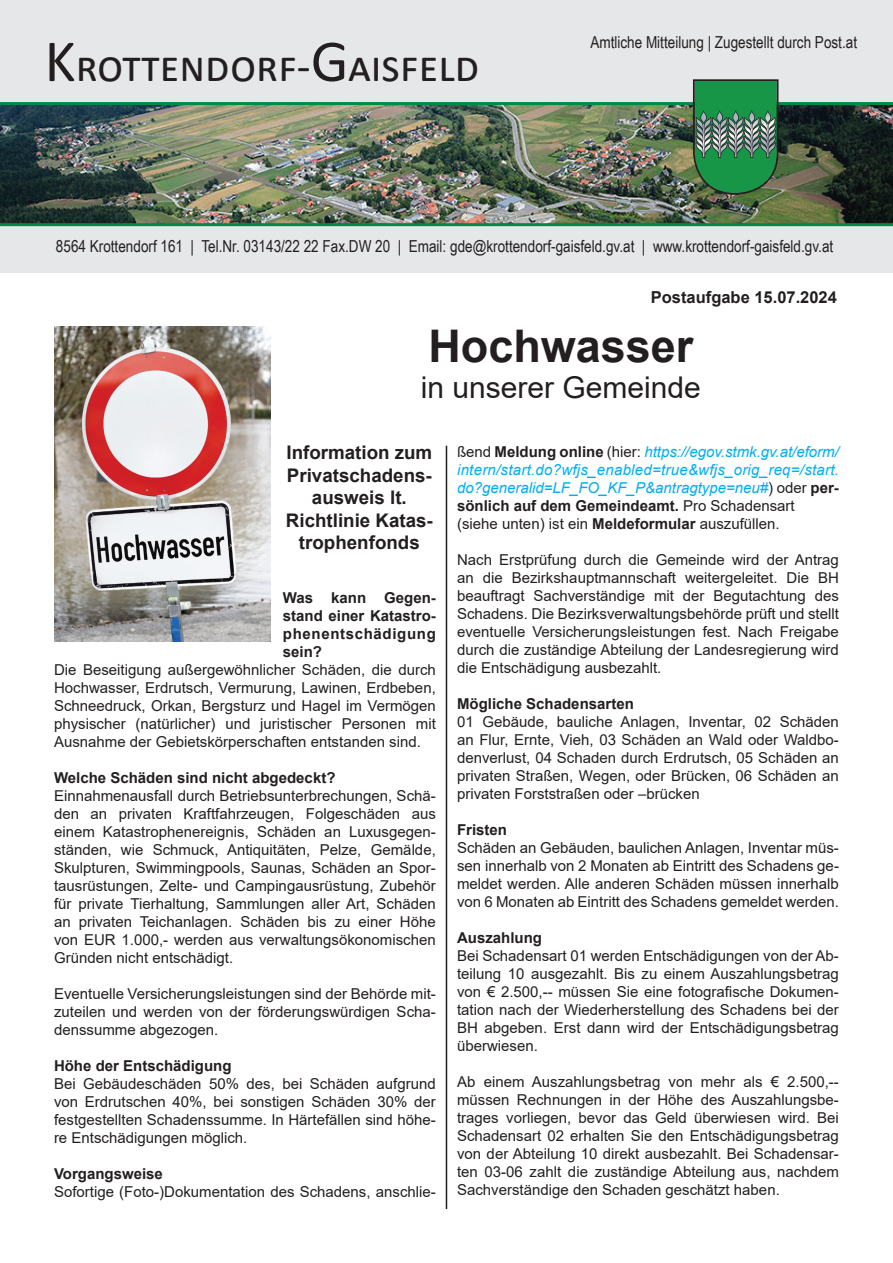
<style>
.page{position:relative;width:893px;height:1263px;background:#fff}
.page>*{position:absolute;margin:0;border:0;box-sizing:border-box;transform-origin:0 0}
.t1{font:45px "Calibri";color:#231f20}
.t2{font:700 45px "Arial";color:#231f20}
.t3{font:30px "Arial";color:#231f20}
.t4{font:700 18.75px/22.5px "Arial";color:#231f20;text-align:center}
.t5{font:16.5px "Arial Narrow";color:#231f20}
.t6{font:700 16.5px "Arial";color:#231f20}
.t7{font:15px/18px "Arial";color:#231f20;text-align:justify}
.t8{font:italic 15px/18px "Arial";color:#00aeef}
.t9{font:700 15px/18px "Arial";color:#231f20;text-align:justify}
.s1{font-size:60px}
.s2{font-style:normal;color:#231f20}
.s3{font-weight:700;font-style:normal;color:#231f20}
</style>
<div class="page">
<div style="left:0;top:0;width:893px;height:272px;background:#e6e7e9"></div>
<img style="left:0;top:105px;width:893px;height:118px">
<hr style="left:0;top:102px;width:893px;height:3px;background:#008a49">
<svg style="left:693px;top:79px;width:85px;height:116px;background:#378655"></svg>
<hr style="left:0;top:223px;width:893px;height:3px;background:#008a49">
<img style="left:54px;top:327px;width:216px;height:314px">
<hr style="left:446px;top:446px;width:1px;height:763px;background:#231f20">
<h1 class="t1" style="left:45px;top:35px;width:436px"><span class="s1">K</span>rottendorf-<span class="s1">G</span>aisfeld</h1>
<p class="t5" style="left:590px;top:30px;width:268px">Amtliche Mitteilung | Zugestellt durch Post.at</p>
<p class="t5" style="left:56px;top:234px;width:779px">8564 Krottendorf 161 | Tel.Nr. 03143/22 22 Fax.DW 20 | Email: gde@krottendorf-gaisfeld.gv.at | www.krottendorf-gaisfeld.gv.at</p>
<p class="t6" style="left:651px;top:285px;width:188px">Postaufgabe 15.07.2024</p>
<h1 class="t2" style="left:428px;top:315px;width:267px">Hochwasser</h1>
<h2 class="t3" style="left:421px;top:367px;width:282px">in unserer Gemeinde</h2>
<p class="t4" style="left:286px;top:442px;width:148px">Information zum<br>Privatschadens&shy;ausweis lt.<br>Richtlinie Katas&shy;trophenfonds</p>
<p class="t9" style="left:283px;top:589px;width:154px">Was kann Gegen&shy;stand einer Katastro&shy;phenentschädigung sein?</p>
<p class="t7" style="left:54px;top:661px;width:383px">Die Beseitigung außergewöhnlicher Schäden, die durch Hochwasser, Erdrutsch, Vermurung, Lawinen, Erdbeben, Schneedruck, Orkan, Bergsturz und Hagel im Vermögen physischer (natürlicher) und juristischer Personen mit Ausnahme der Gebietskörperschaften entstanden sind.</p>
<p class="t9" style="left:54px;top:769px;width:283px">Welche Schäden sind nicht abgedeckt?</p>
<p class="t7" style="left:54px;top:787px;width:383px">Einnahmenausfall durch Betriebsunterbrechungen, Schä&shy;den an privaten Kraftfahrzeugen, Folgeschäden aus einem Katastrophenereignis, Schäden an Luxusgegen&shy;ständen, wie Schmuck, Antiquitäten, Pelze, Gemälde, Skulpturen, Swimmingpools, Saunas, Schäden an Spor&shy;tausrüstungen, Zelte- und Campingausrüstung, Zubehör für private Tierhaltung, Sammlungen aller Art, Schäden an privaten Teichanlagen. Schäden bis zu einer Höhe von EUR 1.000,- werden aus verwaltungsökonomischen Gründen nicht entschädigt.</p>
<p class="t7" style="left:54px;top:985px;width:383px">Eventuelle Versicherungsleistungen sind der Behörde mit&shy;zuteilen und werden von der förderungswürdigen Scha&shy;denssumme abgezogen.</p>
<p class="t9" style="left:54px;top:1057px;width:179px">Höhe der Entschädigung</p>
<p class="t7" style="left:54px;top:1075px;width:383px">Bei Gebäudeschäden 50% des, bei Schäden aufgrund von Erdrutschen 40%, bei sonstigen Schäden 30% der festgestellten Schadenssumme. In Härtefällen sind höhe&shy;re Entschädigungen möglich.</p>
<p class="t9" style="left:54px;top:1165px;width:110px">Vorgangsweise</p>
<p class="t7" style="left:54px;top:1183px;width:383px">Sofortige (Foto-)Dokumentation des Schadens, anschlie-</p>
<p class="t8" style="left:457px;top:442px;width:383px"><span class="s2">ßend</span> <span class="s3">Meldung online</span> <span class="s2">(hier:</span> https://egov.stmk.gv.at/eform/ intern/start.do?wfjs_enabled=true&amp;wfjs_orig_req=/start. do?generalid=LF_FO_KF_P&amp;antragtype=neu#<span class="s2">) oder</span> <span class="s3">per&shy;sönlich auf dem Gemeindeamt.</span> <span class="s2">Pro Schadensart (siehe unten) ist ein</span> <span class="s3">Meldeformular</span> <span class="s2">auszufüllen.</span></p>
<p class="t7" style="left:457px;top:550px;width:383px">Nach Erstprüfung durch die Gemeinde wird der Antrag an die Bezirkshauptmannschaft weitergeleitet. Die BH beauftragt Sachverständige mit der Begutachtung des Schadens. Die Bezirksverwaltungsbehörde prüft und stellt eventuelle Versicherungsleistungen fest. Nach Freigabe durch die zuständige Abteilung der Landesregierung wird die Entschädigung ausbezahlt.</p>
<p class="t9" style="left:457px;top:694px;width:178px">Mögliche Schadensarten</p>
<p class="t7" style="left:457px;top:712px;width:383px">01 Gebäude, bauliche Anlagen, Inventar, 02 Schäden an Flur, Ernte, Vieh, 03 Schäden an Wald oder Waldbo&shy;denverlust, 04 Schaden durch Erdrutsch, 05 Schäden an privaten Straßen, Wegen, oder Brücken, 06 Schäden an privaten Forststraßen oder –brücken</p>
<p class="t9" style="left:457px;top:820px;width:52px">Fristen</p>
<p class="t7" style="left:457px;top:838px;width:383px">Schäden an Gebäuden, baulichen Anlagen, Inventar müs&shy;sen innerhalb von 2 Monaten ab Eintritt des Schadens ge&shy;meldet werden. Alle anderen Schäden müssen innerhalb von 6 Monaten ab Eintritt des Schadens gemeldet werden.</p>
<p class="t9" style="left:457px;top:928px;width:87px">Auszahlung</p>
<p class="t7" style="left:457px;top:946px;width:383px">Bei Schadensart 01 werden Entschädigungen von der Ab&shy;teilung 10 ausgezahlt. Bis zu einem Auszahlungsbetrag von € 2.500,-- müssen Sie eine fotografische Dokumen&shy;tation nach der Wiederherstellung des Schadens bei der BH abgeben. Erst dann wird der Entschädigungsbetrag überwiesen.</p>
<p class="t7" style="left:457px;top:1072px;width:383px">Ab einem Auszahlungsbetrag von mehr als € 2.500,-- müssen Rechnungen in der Höhe des Auszahlungsbe&shy;trages vorliegen, bevor das Geld überwiesen wird. Bei Schadensart 02 erhalten Sie den Entschädigungsbetrag von der Abteilung 10 direkt ausbezahlt. Bei Schadensar&shy;ten 03-06 zahlt die zuständige Abteilung aus, nachdem Sachverständige den Schaden geschätzt haben.</p>
</div>
